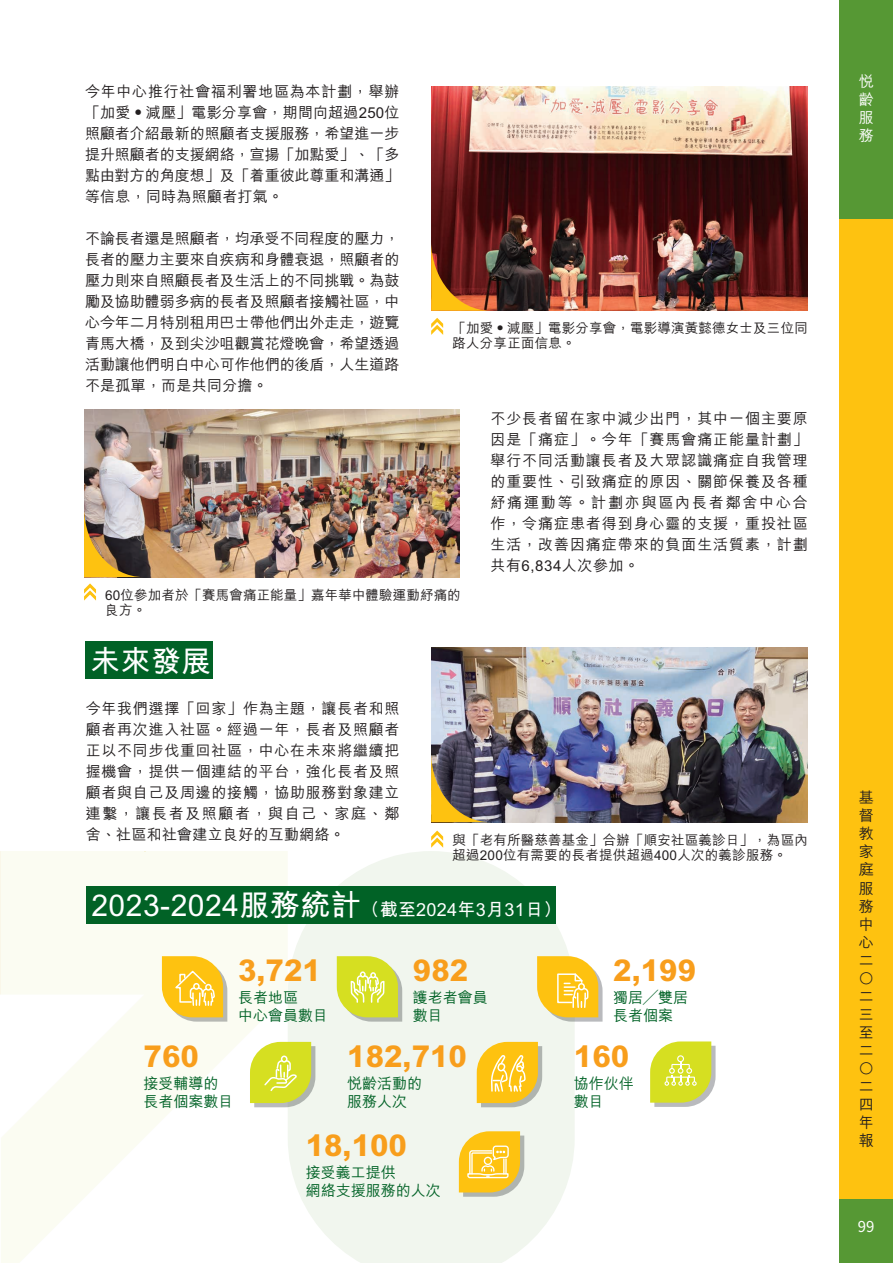
<style>
.page{position:relative;width:893px;height:1263px;background:#fff}
.page>*{position:absolute;margin:0;border:0;box-sizing:border-box;transform-origin:0 0}
.t1{font:800 30px "M Hei HK";color:#f89e1c}
.t2{font:700 30px "M Hei HK";color:#fff}
.t3{font:700 18px "M Hei HK";letter-spacing:.015em;color:#fff}
.t4{font:500 15px/21px "M Hei HK";letter-spacing:.015em;color:#231f20;text-align:justify}
.t5{font:500 15px/18px "M Hei HK";color:#016226}
.t6{font:500 15px/18px "M Hei HK";color:#fff;text-align:justify}
.t7{font:15px "Noto Sans CJ Ksc";color:#fff}
.t8{font:500 13.5px/15px "M Hei HK";letter-spacing:.015em;color:#231f20}
.s1{font-size:30px}
</style>
<div class="page">
<div style="left:839px;top:0;width:54px;height:1263px;background:#fec210"></div>
<div style="left:839px;top:0;width:54px;height:219px;background:#569834"></div>
<div style="left:839px;top:1199px;width:54px;height:64px;background:#569834"></div>
<svg style="left:288px;top:851px;width:287px;height:412px;fill:#f1f6ee"></svg>
<svg style="left:1px;top:851px;width:287px;height:412px;fill:#fbfcf2"></svg>
<hr style="left:1px;top:851px;width:1px;height:143px;background:#d2b429">
<div style="left:86px;top:886px;width:470px;height:37px;background:#016226"></div>
<div style="left:86px;top:641px;width:127px;height:38px;background:#016226"></div>
<img style="left:84px;top:410px;width:376px;height:167px">
<img style="left:431px;top:647px;width:377px;height:175px">
<img style="left:431px;top:86px;width:377px;height:225px">
<svg style="left:537px;top:956px;width:66px;height:66px;background:#f7cd51"></svg>
<div style="left:578px;top:983px;width:7px;height:7px;border:2px solid #fff;border-radius:50%"></div>
<svg style="left:477px;top:1042px;width:65px;height:65px;background:#f3ca4c"></svg>
<svg style="left:250px;top:1042px;width:65px;height:65px;background:#d7de52"></svg>
<div style="left:281px;top:1055px;width:7px;height:7px;border:2px solid #fff;border-radius:50%"></div>
<svg style="left:162px;top:956px;width:65px;height:66px"></svg>
<div style="left:193px;top:983px;width:7px;height:7px;border:2px solid #fff;border-radius:50%"></div>
<svg style="left:337px;top:956px;width:65px;height:242px;background:#eaf0c5"></svg>
<svg style="left:459px;top:1131px;width:65px;height:66px;background:#f3cb51"></svg>
<svg style="left:650px;top:1041px;width:66px;height:66px;background:#d9e059"></svg>
<svg style="left:431px;top:241px;width:59px;height:70px;background:#8d451b"></svg>
<svg style="left:84px;top:507px;width:59px;height:70px;background:#a08b63"></svg>
<svg style="left:431px;top:752px;width:59px;height:70px;background:#796953"></svg>
<svg style="left:431px;top:318px;width:12px;height:17px"></svg>
<svg style="left:84px;top:583px;width:12px;height:17px"></svg>
<svg style="left:431px;top:830px;width:12px;height:18px"></svg>
<p class="t4" style="left:85px;top:80px;width:316px">今年中心推行社會福利署地區為本計劃，舉辦「加愛•減壓」電影分享會，期間向超過250位照顧者介紹最新的照顧者支援服務，希望進一步提升照顧者的支援網絡，宣揚「加點愛」、「多點由對方的角度想」及「着重彼此尊重和溝通」等信息，同時為照顧者打氣。</p>
<p class="t4" style="left:85px;top:227px;width:316px">不論長者還是照顧者，均承受不同程度的壓力，長者的壓力主要來自疾病和身體衰退，照顧者的壓力則來自照顧長者及生活上的不同挑戰。為鼓勵及協助體弱多病的長者及照顧者接觸社區，中心今年二月特別租用巴士帶他們出外走走，遊覽青馬大橋，及到尖沙咀觀賞花燈晚會，希望透過活動讓他們明白中心可作他們的後盾，人生道路不是孤單，而是共同分擔。</p>
<p class="t8" style="left:452px;top:320px;width:357px">「加愛•減壓」電影分享會，電影導演黃懿德女士及三位同路人分享正面信息。</p>
<p class="t4" style="left:490px;top:407px;width:319px">不少長者留在家中減少出門，其中一個主要原因是「痛症」。今年「賽馬會痛正能量計劃」舉行不同活動讓長者及大眾認識痛症自我管理的重要性、引致痛症的原因、關節保養及各種紓痛運動等。計劃亦與區內長者鄰舍中心合作，令痛症患者得到身心靈的支援，重投社區生活，改善因痛症帶來的負面生活質素，計劃共有6,834人次參加。</p>
<p class="t8" style="left:105px;top:586px;width:357px">60位參加者於「賽馬會痛正能量」嘉年華中體驗運動紓痛的良方。</p>
<h1 class="t2" style="left:90px;top:639px;width:123px">未來發展</h1>
<p class="t4" style="left:86px;top:697px;width:315px">今年我們選擇「回家」作為主題，讓長者和照顧者再次進入社區。經過一年，長者及照顧者正以不同步伐重回社區，中心在未來將繼續把握機會，提供一個連結的平台，強化長者及照顧者與自己及周邊的接觸，協助服務對象建立連繫，讓長者及照顧者，與自己、家庭、鄰舍、社區和社會建立良好的互動網絡。</p>
<p class="t8" style="left:452px;top:831px;width:357px">與「老有所醫慈善基金」合辦「順安社區義診日」，為區內超過200位有需要的長者提供超過400人次的義診服務。</p>
<p class="t3" style="left:91px;top:896px;width:471px"><span class="s1">2023-2024服務統計</span>（截至2024年3月31日）</p>
<h1 class="t1" style="left:238px;top:950px;width:84px">3,721</h1>
<h1 class="t1" style="left:413px;top:950px;width:57px">982</h1>
<h1 class="t1" style="left:613px;top:950px;width:84px">2,199</h1>
<p class="t5" style="left:238px;top:988px;width:91px">長者地區<br>中心會員數目</p>
<p class="t5" style="left:413px;top:988px;width:76px">護老者會員數目</p>
<p class="t5" style="left:613px;top:988px;width:76px">獨居╱雙居長者個案</p>
<h1 class="t1" style="left:144px;top:1035px;width:57px">760</h1>
<h1 class="t1" style="left:347px;top:1035px;width:121px">182,710</h1>
<h1 class="t1" style="left:574px;top:1035px;width:57px">160</h1>
<p class="t5" style="left:144px;top:1073px;width:91px">接受輔導的長者個案數目</p>
<p class="t5" style="left:347px;top:1073px;width:77px">悅齡活動的服務人次</p>
<p class="t5" style="left:574px;top:1073px;width:61px">協作伙伴數目</p>
<h1 class="t1" style="left:306px;top:1125px;width:103px">18,100</h1>
<p class="t5" style="left:306px;top:1163px;width:136px">接受義工提供<br>網絡支援服務的人次</p>
<p class="t6" style="left:859px;top:71px;width:16px">悅齡服務</p>
<p class="t4" style="left:859px;top:788px;width:16px;line-height:18px">基督教家庭服務中心二○二三至二○二四年報</p>
<p class="t7" style="left:858px;top:1218px;width:18px">99</p>
</div>
